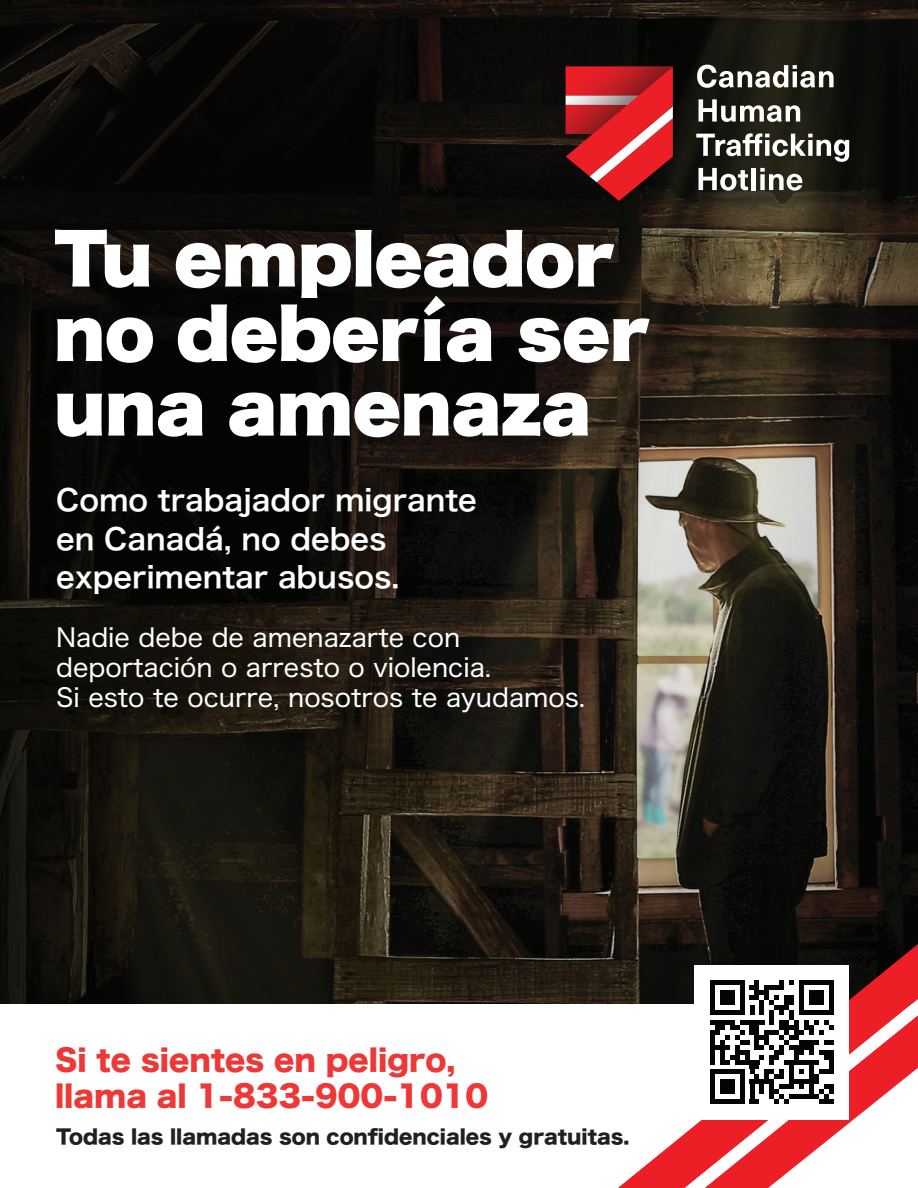
<style>
.page{position:relative;width:918px;height:1188px;background:#fff}
.page>*{position:absolute;margin:0;border:0;box-sizing:border-box;transform-origin:0 0}
.t1{font:66.3px/74.6px "Hiragino Sans W9";color:#fff}
.t2{font:29.4px/35.7px "Hiragino Sans W8";color:#ee3838}
.t3{font:29.25px/38.7px "Hiragino Sans W6";color:#fff}
.t4{font:25.5px/29.8px "Hiragino Sans W4";color:#fff}
.t5{font:19.5px "Hiragino Sans W8";color:#231f20}
</style>
<div class="page">
<img style="left:0;top:0;width:918px;height:1004px">
<svg style="left:618px;top:944px;width:300px;height:244px"></svg>
<svg style="left:685px;top:999px;width:19px;height:189px"></svg>
<svg style="left:697px;top:65px;width:137px;height:23px"></svg>
<svg style="left:699px;top:99px;width:101px;height:23px"></svg>
<svg style="left:696px;top:133px;width:153px;height:29px"></svg>
<svg style="left:699px;top:168px;width:49px;height:23px"></svg>
<div style="left:751px;top:168px;width:5px;height:22px;background:#fff"></div>
<svg style="left:760px;top:168px;width:42px;height:23px"></svg>
<svg style="left:566px;top:67px;width:108px;height:134px;background:#972b2e"></svg>
<img style="left:628px;top:96px;width:45px;height:38px">
<img style="left:566px;top:105px;width:62px;height:29px">
<img style="left:566px;top:67px;width:107px;height:29px">
<img style="left:566px;top:96px;width:72px;height:9px">
<img style="left:593px;top:107px;width:32px;height:27px">
<div style="left:695px;top:965px;width:154px;height:154px;background:#fff"></div>
<svg style="left:704px;top:980px;width:214px;height:208px"></svg>
<div style="left:710px;top:1099px;width:35px;height:5px;background:#040503"></div>
<div style="left:720px;top:1079px;width:15px;height:15px;background:#040503"></div>
<h1 class="t1" style="left:54px;top:224px;width:597px">Tu empleador no debería ser una amenaza</h1>
<p class="t3" style="left:56px;top:479px;width:422px">Como trabajador migrante en Canadá, no debes experimentar abusos.</p>
<p class="t4" style="left:56px;top:621px;width:531px">Nadie debe de amenazarte con deportación o arresto o violencia.<br>Si esto te ocurre, nosotros te ayudamos.</p>
<p class="t2" style="left:55px;top:1043px;width:435px">Si te sientes en peligro, llama al 1-833-900-1010</p>
<p class="t5" style="left:56px;top:1126px;width:575px">Todas las llamadas son confidenciales y gratuitas.</p>
</div>
